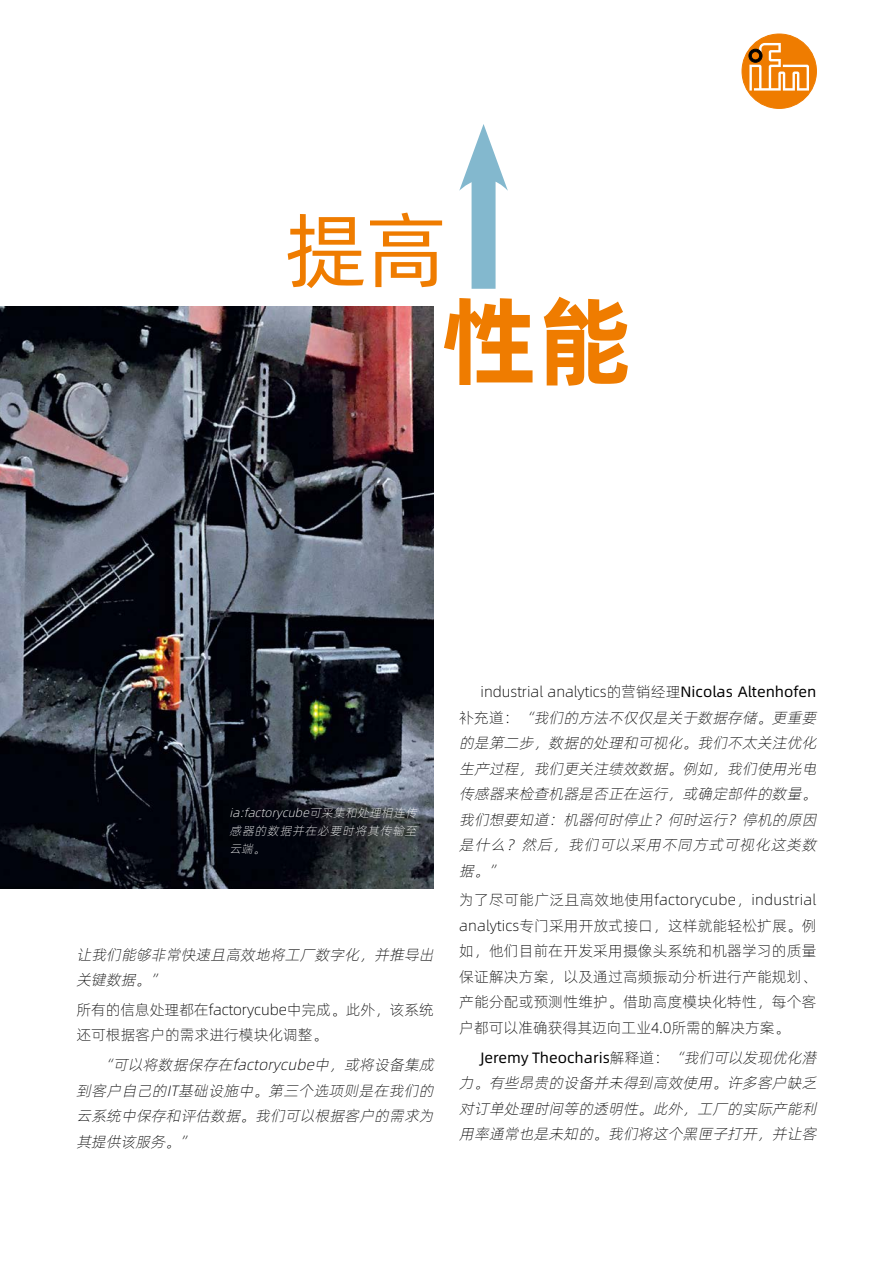
<style>
.page{position:relative;width:893px;height:1263px;background:#fff}
.page>*{position:absolute;margin:0;border:0;box-sizing:border-box;transform-origin:0 0}
.Headline_individuell{font:97.5px "Alibaba Pu Hui Ti B";color:#ef7c00}
.Headline_individuell-2{font:82.5px "Alibaba Pu Hui Ti R";color:#ef7c00}
.Fließtext_verschacht{font:italic 15px/25.5px "Alibaba Pu Hui Ti L";color:#000}
.Fließtext_verschacht-2{font:15px/25.5px "Alibaba Pu Hui Ti L";color:#000}
.Bildunterschrift_lib{font:italic 12px/18px "Alibaba Pu Hui Ti L";color:#fff;text-align:justify}
.s1{font-style:normal}
.s2{font-family:"Alibaba Pu Hui Ti R";font-style:normal}
</style>
<div class="page">
<img style="left:0;top:306px;width:434px;height:583px">
<div style="left:472px;top:165px;width:24px;height:124px;background:#83b8ce"></div>
<svg style="left:459px;top:124px;width:49px;height:67px"></svg>
<div style="left:742px;top:34px;width:74px;height:74px;background:#ef7c00;border-radius:50%"></div>
<div style="left:742px;top:34px;width:75px;height:75px;border:1px solid #ef7c00;border-radius:50%"></div>
<svg style="left:748px;top:43px;width:61px;height:48px"></svg>
<p class="Headline_individuell-2" style="left:286px;top:188px;width:162px">提高</p>
<p class="Headline_individuell" style="left:442px;top:265px;width:191px">性能</p>
<p class="Bildunterschrift_lib" style="left:230px;top:803px;width:192px">ia:factorycube可采集和处理相连传感器的数据并在必要时将其传输至云端。</p>
<p class="Fließtext_verschacht" style="left:77px;top:941px;width:363px">让我们能够非常快速且高效地将工厂数字化，并推导出关键数据。”</p>
<p class="Fließtext_verschacht-2" style="left:77px;top:996px;width:359px">所有的信息处理都在factorycube中完成。此外，该系统还可根据客户的需求进行模块化调整。</p>
<p class="Fließtext_verschacht" style="left:77px;top:1051px;width:363px;text-align:justify;text-indent:21px">“可以将数据保存在factorycube中，或将设备集成到客户自己的IT基础设施中。第三个选项则是在我们的云系统中保存和评估数据。我们可以根据客户的需求为其提供该服务。”</p>
<p class="Fließtext_verschacht" style="left:459px;top:678px;width:363px;text-indent:21px"><span class="s1">industrial analytics的营销经理</span><span class="s2">Nicolas Altenhofen</span><span class="s1">补充道：</span> “我们的方法不仅仅是关于数据存储。更重要的是第二步，数据的处理和可视化。我们不太关注优化生产过程，我们更关注绩效数据。例如，我们使用光电传感器来检查机器是否正在运行，或确定部件的数量。我们想要知道：机器何时停止？何时运行？停机的原因是什么？然后，我们可以采用不同方式可视化这类数据。”</p>
<p class="Fließtext_verschacht-2" style="left:459px;top:886px;width:359px;text-align:justify">为了尽可能广泛且高效地使用factorycube，industrial analytics专门采用开放式接口，这样就能轻松扩展。例如，他们目前在开发采用摄像头系统和机器学习的质量保证解决方案，以及通过高频振动分析进行产能规划、产能分配或预测性维护。借助高度模块化特性，每个客户都可以准确获得其迈向工业4.0所需的解决方案。</p>
<p class="Fließtext_verschacht" style="left:459px;top:1044px;width:363px;text-align:justify;text-indent:21px"><span class="s2">Jeremy Theocharis</span><span class="s1">解释道：</span>“我们可以发现优化潜力。有些昂贵的设备并未得到高效使用。许多客户缺乏对订单处理时间等的透明性。此外，工厂的实际产能利用率通常也是未知的。我们将这个黑匣子打开，并让客</p>
</div>
